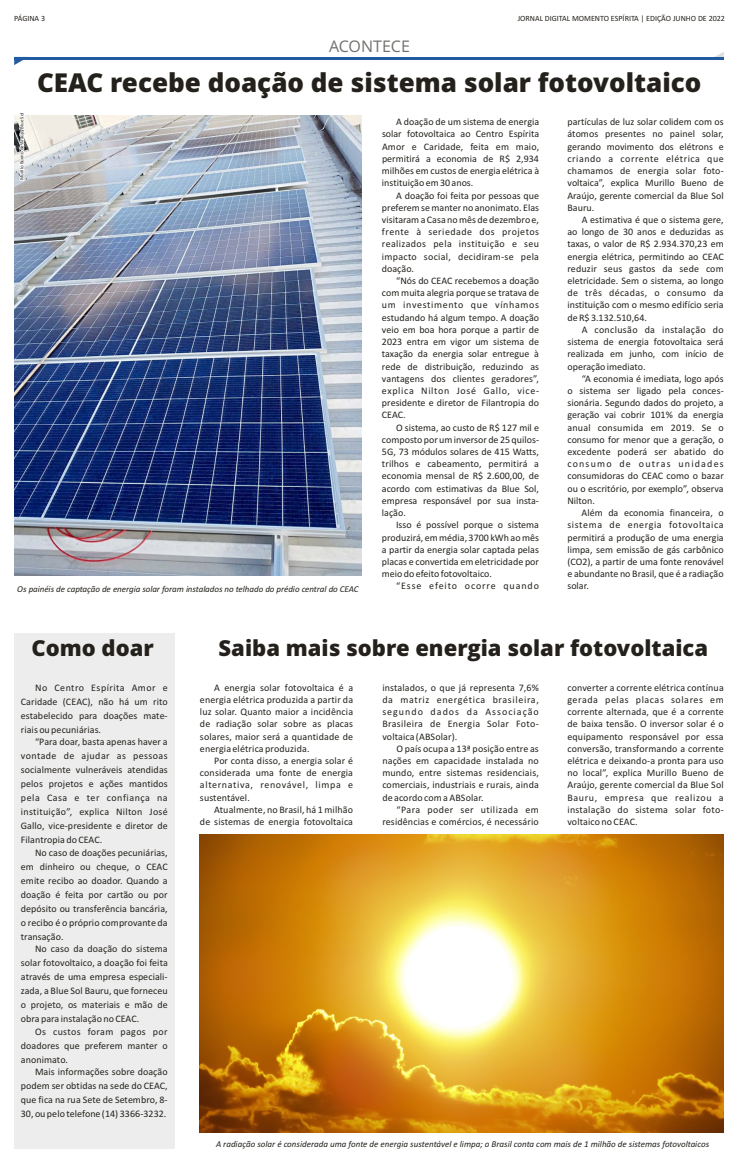
<style>
.page{position:relative;width:738px;height:1163px;background:#fff}
.page>*{position:absolute;margin:0;border:0;box-sizing:border-box;transform-origin:0 0}
.t1{font:800 26px "Open Sans";color:#24211c}
.t2{font:800 22px "Open Sans";color:#24211c}
.t3{font:16px "Open Sans";color:#70706e}
.t4{font:10px/12.2px "Calibri";color:#24211c;text-align:justify}
.t5{font:10px "Calibri";letter-spacing:.09em;color:#24211c}
.t6{font:italic 9px "Calibri";color:#24211c}
.t7{font:8px "Calibri";color:#24211c}
.t8{font:5px "Calibri";color:#24211c}
</style>
<div class="page">
<div style="left:14px;top:633px;width:160px;height:515px;background:#ededed"></div>
<img style="left:14px;top:116px;width:347px;height:459px">
<img style="left:199px;top:834px;width:524px;height:298px">
<svg style="left:715px;top:52px;width:8px;height:5px"></svg>
<hr style="left:14px;top:57px;width:709px;height:3px;background:#215ca1">
<svg style="left:14px;top:60px;width:9px;height:5px"></svg>
<svg style="left:19px;top:115px;width:6px;height:66px"></svg>
<p class="t7" style="left:14px;top:15px;width:32px">PÁGINA 3</p>
<p class="t7" style="left:517px;top:15px;width:208px">JORNAL DIGITAL MOMENTO ESPÍRITA | EDIÇÃO JUNHO DE 2022</p>
<h3 class="t3" style="left:329px;top:40px;width:82px">ACONTECE</h3>
<h1 class="t1" style="left:37px;top:72px;width:665px">CEAC recebe doação de sistema solar fotovoltaico</h1>
<p class="t8" style="left:20px;top:180px;width:69px;rotate:-90deg">Murillo Bueno de Araújo/Blue Sol</p>
<p class="t4" style="left:381px;top:117px;width:159px;text-indent:14px">A doação de um sistema de energia solar fotovoltaica ao Centro Espírita Amor e Caridade, feita em maio, permitirá a economia de R$ 2,934 milhões em custos de energia elétrica à instituição em 30 anos.</p>
<p class="t4" style="left:381px;top:190px;width:158px;text-indent:14px">A doação foi feita por pessoas que preferem se manter no anonimato. Elas visitaram a Casa no mês de dezembro e, frente à seriedade dos projetos realizados pela instituição e seu impacto social, decidiram-se pela doação.</p>
<p class="t4" style="left:381px;top:275px;width:158px;text-indent:14px">“Nós do CEAC recebemos a doação com muita alegria porque se tratava de um investimento que vínhamos estudando há algum tempo. A doação veio em boa hora porque a partir de 2023 entra em vigor um sistema de taxação da energia solar entregue à rede de distribuição, reduzindo as vantagens dos clientes geradores”, explica Nilton José Gallo, vice&shy;presidente e diretor de Filantropia do CEAC.</p>
<p class="t4" style="left:381px;top:422px;width:158px;text-indent:14px">O sistema, ao custo de R$ 127 mil e composto por um inversor de 25 quilos-5G, 73 módulos solares de 415 Watts, trilhos e cabeamento, permitirá a economia mensal de R$ 2.600,00, de acordo com estimativas da Blue Sol, empresa responsável por sua insta&shy;lação.</p>
<p class="t4" style="left:381px;top:519px;width:158px;text-indent:14px">Isso é possível porque o sistema produzirá, em média, 3700 kWh ao mês a partir da energia solar captada pelas placas e convertida em eletricidade por meio do efeito fotovoltaico.</p>
<p class="t5" style="left:396px;top:582px;width:144px">“Esse efeito ocorre quando</p>
<p class="t6" style="left:17px;top:585px;width:342px">Os painéis de captação de energia solar foram instalados no telhado do prédio central do CEAC</p>
<p class="t4" style="left:567px;top:117px;width:158px">partículas de luz solar colidem com os átomos presentes no painel solar, gerando movimento dos elétrons e criando a corrente elétrica que chamamos de energia solar foto&shy;voltaica”, explica Murillo Bueno de Araújo, gerente comercial da Blue Sol Bauru.</p>
<p class="t4" style="left:567px;top:214px;width:158px;text-indent:14px">A estimativa é que o sistema gere, ao longo de 30 anos e deduzidas as taxas, o valor de R$ 2.934.370,23 em energia elétrica, permitindo ao CEAC reduzir seus gastos da sede com eletricidade. Sem o sistema, ao longo de três décadas, o consumo da instituição com o mesmo edifício seria de R$ 3.132.510,64.</p>
<p class="t4" style="left:567px;top:324px;width:158px;text-indent:14px">A conclusão da instalação do sistema de energia fotovoltaica será realizada em junho, com início de operação imediato.</p>
<p class="t4" style="left:567px;top:373px;width:158px;text-indent:14px">“A economia é imediata, logo após o sistema ser ligado pela conces&shy;sionária. Segundo dados do projeto, a geração vai cobrir 101% da energia anual consumida em 2019. Se o consumo for menor que a geração, o excedente poderá ser abatido do consumo de outras unidades consumidoras do CEAC como o bazar ou o escritório, por exemplo”, observa Nilton.</p>
<p class="t4" style="left:567px;top:507px;width:158px;text-indent:14px">Além da economia financeira, o sistema de energia fotovoltaica permitirá a produção de uma energia limpa, sem emissão de gás carbônico (CO2), a partir de uma fonte renovável e abundante no Brasil, que é a radiação solar.</p>
<h2 class="t2" style="left:31px;top:639px;width:124px">Como doar</h2>
<p class="t4" style="left:21px;top:681px;width:148px;line-height:14px;text-indent:14px">No Centro Espírita Amor e Caridade (CEAC), não há um rito estabelecido para doações mate&shy;riais ou pecuniárias.</p>
<p class="t4" style="left:21px;top:735px;width:148px;line-height:14px;text-indent:14px">“Para doar, basta apenas haver a vontade de ajudar as pessoas socialmente vulneráveis atendidas pelos projetos e ações mantidos pela Casa e ter confiança na instituição”, explica Nilton José Gallo, vice-presidente e diretor de Filantropia do CEAC.</p>
<p class="t4" style="left:21px;top:845px;width:148px;line-height:14px;text-indent:14px">No caso de doações pecuniárias, em dinheiro ou cheque, o CEAC emite recibo ao doador. Quando a doação é feita por cartão ou por depósito ou transferência bancária, o recibo é o próprio comprovante da transação.</p>
<p class="t4" style="left:21px;top:942px;width:148px;line-height:14px;text-indent:14px">No caso da doação do sistema solar fotovoltaico, a doação foi feita através de uma empresa especiali&shy;zada, a Blue Sol Bauru, que forneceu o projeto, os materiais e mão de obra para instalação no CEAC.</p>
<p class="t4" style="left:21px;top:1024px;width:148px;line-height:14px;text-indent:14px">Os custos foram pagos por doadores que preferem manter o anonimato.</p>
<p class="t4" style="left:21px;top:1065px;width:148px;line-height:14px;text-indent:14px">Mais informações sobre doação podem ser obtidas na sede do CEAC, que fica na rua Sete de Setembro, 8- 30, ou pelo telefone (14) 3366-3232.</p>
<h2 class="t2" style="left:218px;top:639px;width:490px">Saiba mais sobre energia solar fotovoltaica</h2>
<p class="t4" style="left:200px;top:682px;width:154px;text-indent:14px">A energia solar fotovoltaica é a energia elétrica produzida a partir da luz solar. Quanto maior a incidência de radiação solar sobre as placas solares, maior será a quantidade de energia elétrica produzida.</p>
<p class="t4" style="left:200px;top:755px;width:154px;text-indent:14px">Por conta disso, a energia solar é considerada uma fonte de energia alternativa, renovável, limpa e sustentável.</p>
<p class="t4" style="left:200px;top:804px;width:154px;text-align:right">Atualmente, no Brasil, há 1 milhão<br>de sistemas de energia fotovoltaica</p>
<p class="t4" style="left:382px;top:682px;width:158px">instalados, o que já representa 7,6% da matriz energética brasileira, segundo dados da Associação Brasileira de Energia Solar Foto&shy;voltaica (ABSolar).</p>
<p class="t4" style="left:382px;top:743px;width:158px;text-indent:14px">O país ocupa a 13ª posição entre as nações em capacidade instalada no mundo, entre sistemas residenciais, comerciais, industriais e rurais, ainda de acordo com a ABSolar.</p>
<p class="t4" style="left:382px;top:804px;width:158px;text-align:right">“Para poder ser utilizada em residências e comércios, é necessário</p>
<p class="t4" style="left:567px;top:682px;width:158px">converter a corrente elétrica contínua gerada pelas placas solares em corrente alternada, que é a corrente de baixa tensão. O inversor solar é o equipamento responsável por essa conversão, transformando a corrente elétrica e deixando-a pronta para uso no local”, explica Murillo Bueno de Araújo, gerente comercial da Blue Sol Bauru, empresa que realizou a instalação do sistema solar foto&shy;voltaico no CEAC.</p>
<p class="t6" style="left:216px;top:1140px;width:494px">A radiação solar é considerada uma fonte de energia sustentável e limpa; o Brasil conta com mais de 1 milhão de sistemas fotovoltaicos</p>
</div>
